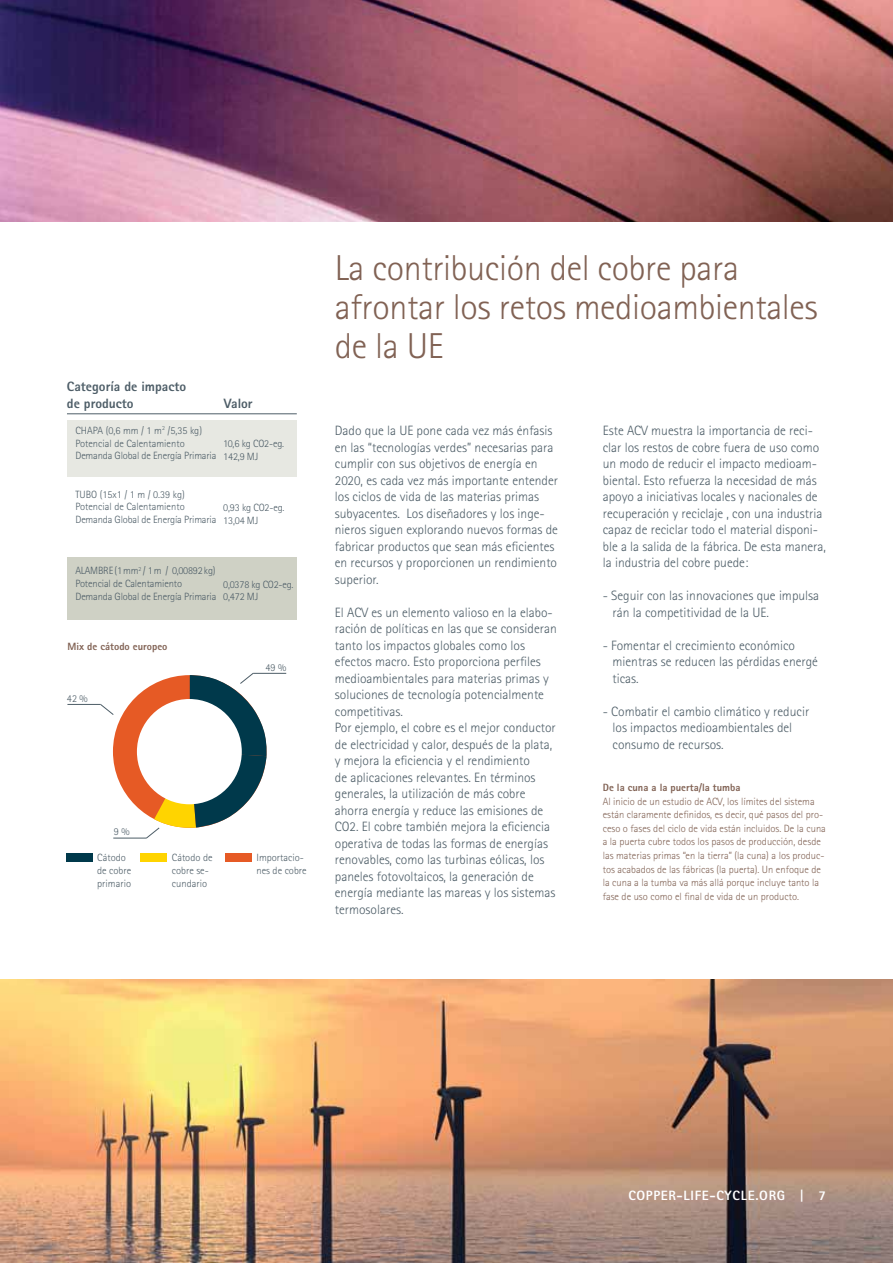
<style>
.page{position:relative;width:893px;height:1263px;background:#fff}
.page>*{position:absolute;margin:0;border:0;box-sizing:border-box;transform-origin:0 0}
.t1{font:300 36px/39px "Rotis Sans Serif";letter-spacing:-.01em;color:#816254}
.t2{font:300 13.5px/16.5px "Rotis Sans Serif";color:#4d5d67}
.t3{font:800 13.5px/16.5px "Rotis Sans Serif";color:#4d5d67}
.t4{font:800 13.5px "Rotis Sans Serif";letter-spacing:.05em;color:#fff}
.t5{font:300 10.5px/12.8px "Rotis Sans Serif";letter-spacing:-.01em;color:#4d5d67}
.t6{font:300 10.5px/13.5px "Rotis Sans Serif";color:#816254}
.t7{font:800 10.5px "Rotis Sans Serif";color:#816254}
</style>
<div class="page">
<img style="left:0;top:979px;width:893px;height:284px">
<img style="left:0;top:0;width:893px;height:221px">
<div style="left:67px;top:557px;width:230px;height:63px;background:#cfd1c5"></div>
<div style="left:67px;top:420px;width:230px;height:57px;background:#e7e8e2"></div>
<hr style="left:67px;top:413px;width:230px;height:1px;background:#4d5d67">
<svg style="left:99px;top:703px;width:15px;height:12px"></svg>
<hr style="left:67px;top:704px;width:34px;height:1px;background:#4d5d67">
<hr style="left:253px;top:673px;width:33px;height:1px;background:#4d5d67">
<hr style="left:113px;top:838px;width:33px;height:1px;background:#4d5d67">
<div style="left:113px;top:675px;width:153px;height:153px;background:#e65a25;border-radius:50%"></div>
<svg style="left:145px;top:672px;width:122px;height:167px"></svg>
<div style="left:137px;top:699px;width:105px;height:105px;background:#fff;border-radius:50%"></div>
<div style="left:226px;top:853px;width:26px;height:8px;background:#e65a25"></div>
<div style="left:66px;top:853px;width:26px;height:8px;background:#00394b"></div>
<div style="left:141px;top:853px;width:26px;height:8px;background:#ffd400"></div>
<p class="t3" style="left:67px;top:378px;width:121px">Categoría de impacto de producto</p>
<p class="t5" style="left:75px;top:424px;width:142px">CHAPA (0,6 mm / 1 m<sup>2</sup> /5,35 kg)<br>Potencial de Calentamiento<br>Demanda Global de Energía Primaria</p>
<p class="t5" style="left:75px;top:488px;width:142px">TUBO (15x1 / 1 m / 0.39 kg)<br>Potencial de Calentamiento<br>Demanda Global de Energía Primaria</p>
<p class="t3" style="left:224px;top:394px;width:30px">Valor</p>
<p class="t5" style="left:223px;top:437px;width:62px">10,6 kg CO2-eg.<br>142,9 MJ</p>
<p class="t5" style="left:223px;top:501px;width:63px">0,93 kg CO2-eg.<br>13,04 MJ</p>
<p class="t5" style="left:75px;top:564px;width:142px">ALAMBRE (1mm<sup>2</sup> / 1m / 0,00892kg)<br>Potencial de Calentamiento<br>Demanda Global de Energía Primaria</p>
<p class="t5" style="left:223px;top:578px;width:72px">0,0378 kg CO2-eg.<br>0,472 MJ</p>
<p class="t7" style="left:67px;top:640px;width:102px">Mix de cátodo europeo</p>
<p class="t5" style="left:67px;top:692px;width:22px">42 %</p>
<p class="t5" style="left:114px;top:825px;width:17px">9 %</p>
<p class="t5" style="left:265px;top:661px;width:22px">49 %</p>
<p class="t5" style="left:97px;top:851px;width:36px">Cátodo de cobre primario</p>
<p class="t5" style="left:172px;top:851px;width:42px">Cátodo de cobre se&shy;cundario</p>
<p class="t5" style="left:256px;top:851px;width:52px">Importacio&shy;nes de cobre</p>
<h1 class="t1" style="left:335px;top:248px;width:484px">La contribución del cobre para afrontar los retos medioambientales de la UE</h1>
<p class="t2" style="left:335px;top:423px;width:225px">Dado que la UE pone cada vez más énfasis en las “tecnologías verdes” necesarias para cumplir con sus objetivos de energía en 2020, es cada vez más importante entender los ciclos de vida de las materias primas subyacentes. Los diseñadores y los inge&shy;nieros siguen explorando nuevos formas de fabricar productos que sean más eficientes en recursos y proporcionen un rendimiento superior.</p>
<p class="t2" style="left:335px;top:604px;width:223px">El ACV es un elemento valioso en la elabo&shy;ración de políticas en las que se consideran tanto los impactos globales como los efectos macro. Esto proporciona perfiles medioambientales para materias primas y soluciones de tecnología potencialmente competitivas.<br>Por ejemplo, el cobre es el mejor conductor de electricidad y calor, después de la plata, y mejora la eficiencia y el rendimiento<br>de aplicaciones relevantes. En términos generales, la utilización de más cobre ahorra energía y reduce las emisiones de CO2. El cobre también mejora la eficiencia operativa de todas las formas de energías renovables, como las turbinas eólicas, los paneles fotovoltaicos, la generación de energía mediante las mareas y los sistemas termosolares.</p>
<p class="t2" style="left:603px;top:423px;width:225px">Este ACV muestra la importancia de reci&shy;clar los restos de cobre fuera de uso como un modo de reducir el impacto medioam&shy;biental. Esto refuerza la necesidad de más apoyo a iniciativas locales y nacionales de recuperación y reciclaje , con una industria capaz de reciclar todo el material disponi&shy;ble a la salida de la fábrica. De esta manera, la industria del cobre puede:</p>
<p class="t2" style="left:612px;top:587px;width:208px;text-indent:-10px">- Seguir con las innovaciones que impulsa rán la competitividad de la UE.</p>
<p class="t2" style="left:612px;top:637px;width:207px;text-indent:-10px">- Fomentar el crecimiento económico mientras se reducen las pérdidas energé ticas.</p>
<p class="t2" style="left:612px;top:703px;width:198px;text-indent:-10px">- Combatir el cambio climático y reducir los impactos medioambientales del consumo de recursos.</p>
<p class="t7" style="left:603px;top:781px;width:139px">De la cuna a la puerta/la tumba</p>
<p class="t6" style="left:603px;top:795px;width:225px">Al inicio de un estudio de ACV, los límites del sistema están claramente definidos, es decir, qué pasos del pro&shy;ceso o fases del ciclo de vida están incluidos. De la cuna a la puerta cubre todos los pasos de producción, desde las materias primas “en la tierra” (la cuna) a los produc&shy;tos acabados de las fábricas (la puerta). Un enfoque de la cuna a la tumba va más allá porque incluye tanto la fase de uso como el final de vida de un producto.</p>
<p class="t4" style="left:628px;top:1187px;width:199px">copper-life-cycle.org | 7</p>
</div>
